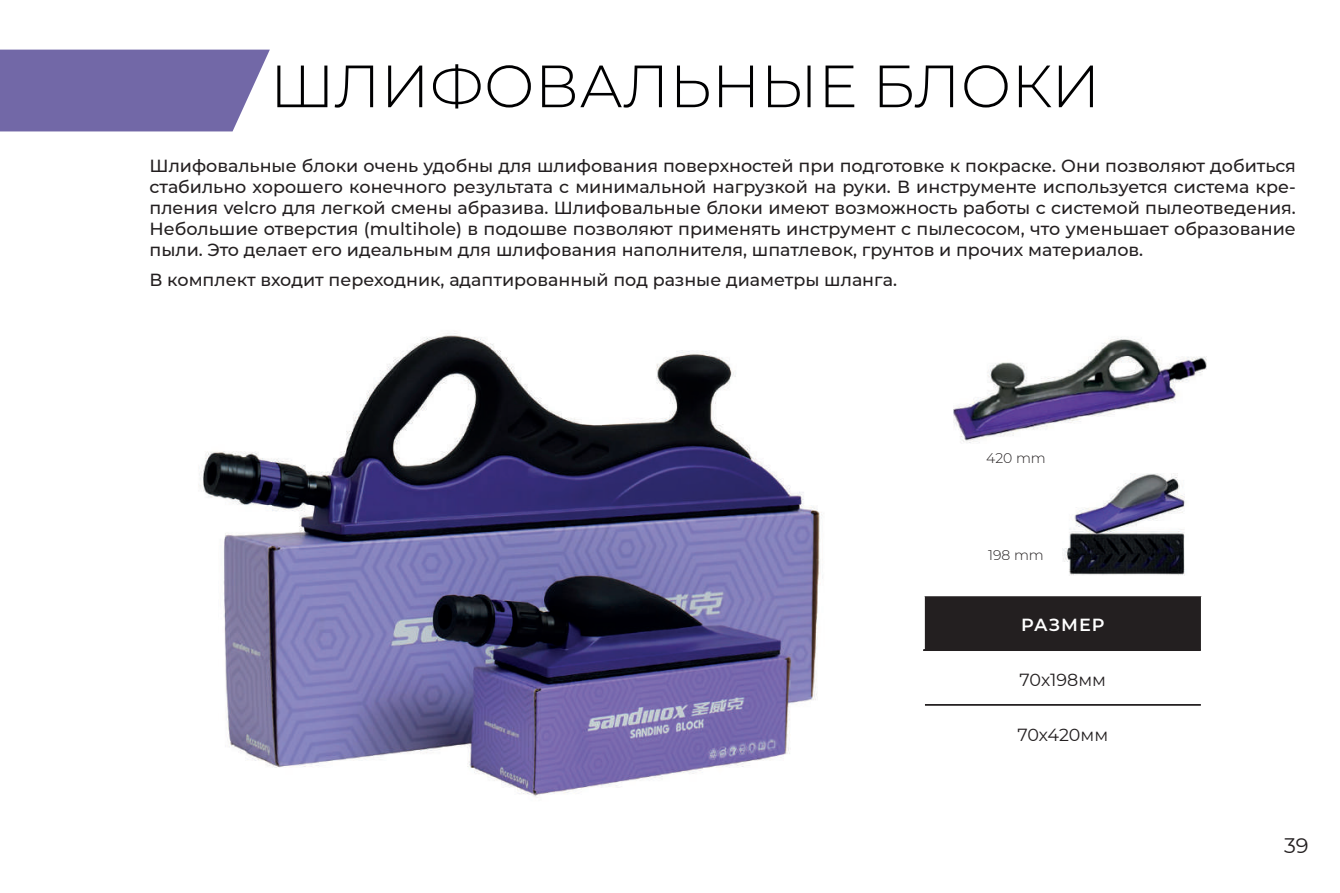
<style>
.page{position:relative;width:1340px;height:893px;background:#fff}
.page>*{position:absolute;margin:0;border:0;box-sizing:border-box;transform-origin:0 0}
.t1{font:300 59.5px "Montserrat";color:#000001}
.t2{font:21px "Montserrat";color:#231f20}
.t3{font:500 17.5px/21px "Montserrat";color:#231f20;text-align:justify}
.t4{font:17.5px "Montserrat";color:#231f20}
.t5{font:600 17.5px "Montserrat";letter-spacing:.06em;color:#fff}
.t6{font:300 14px "Montserrat";color:#231f20}
</style>
<div class="page">
<img style="left:199px;top:331px;width:623px;height:467px">
<div style="left:924px;top:595px;width:277px;height:55px;background:#231f20"></div>
<hr style="left:923px;top:594px;width:279px;height:2px;background:#fff">
<hr style="left:1200px;top:596px;width:2px;height:54px;background:#fff">
<hr style="left:923px;top:649px;width:277px;height:2px;background:#231f20">
<hr style="left:924px;top:704px;width:276px;height:2px;background:#231f20">
<img style="left:953px;top:337px;width:253px;height:137px">
<img style="left:1062px;top:474px;width:124px;height:102px">
<div style="left:0;top:50px;width:270px;height:81px;background:#7268a7"></div>
<h1 class="t1" style="left:270px;top:46px;width:832px">ШЛИФОВАЛЬНЫЕ БЛОКИ</h1>
<p class="t3" style="left:149px;top:154px;width:1147px">Шлифовальные блоки очень удобны для шлифования поверхностей при подготовке к покраске. Они позволяют добиться стабильно хорошего конечного результата с минимальной нагрузкой на руки. В инструменте используется система кре&shy;пления velcro для легкой смены абразива. Шлифовальные блоки имеют возможность работы с системой пылеотведения.<br>Небольшие отверстия (multihole) в подошве позволяют применять инструмент с пылесосом, что уменьшает образование пыли. Это делает его идеальным для шлифования наполнителя, шпатлевок, грунтов и прочих материалов.</p>
<p class="t3" style="left:149px;top:268px;width:749px">В комплект входит переходник, адаптированный под разные диаметры шланга.</p>
<p class="t6" style="left:986px;top:448px;width:61px">420 mm</p>
<p class="t6" style="left:988px;top:545px;width:57px">198 mm</p>
<p class="t5" style="left:1021px;top:613px;width:85px">РАЗМЕР</p>
<p class="t4" style="left:1019px;top:668px;width:88px">70х198мм</p>
<p class="t4" style="left:1017px;top:722px;width:92px">70х420мм</p>
<p class="t2" style="left:1283px;top:831px;width:26px">39</p>
</div>
